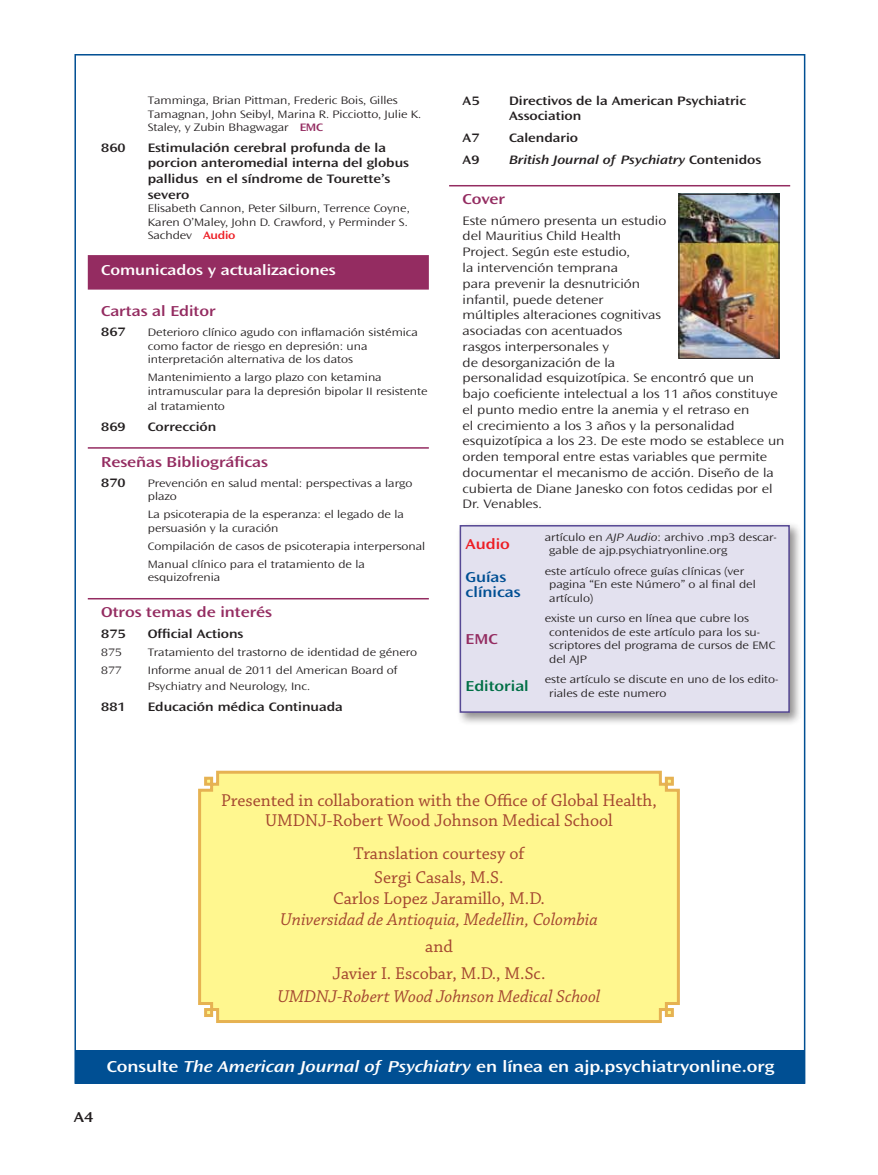
<style>
.page{position:relative;width:878px;height:1175px;background:#fff}
.page>*{position:absolute;margin:0;border:0;box-sizing:border-box;transform-origin:0 0}
.t1{font:18px/19.5px "Chaparral Pro";color:#a3452f;text-align:center}
.t2{font:italic 18px "Chaparral Pro";color:#a3452f}
.t3{font:16.5px "Ocean Sans MM 512 800";letter-spacing:.12em;color:#fff}
.t4{font:15px "Ocean Sans MM 512 800";letter-spacing:.12em;color:#942c61}
.t5{font:15px "Ocean Sans MM 512 800";letter-spacing:.12em;color:#fff}
.t6{font:15px/15px "Ocean Sans MM 512 800";letter-spacing:.12em;color:#004f93}
.t7{font:15px "Ocean Sans MM 512 800";letter-spacing:.1em;color:#006f45}
.t8{font:15px "Ocean Sans MM 512 800";letter-spacing:.135em;color:#ed1d24}
.t9{font:15px "Ocean Sans MM 512 800";color:#231f20}
.t10{font:12.75px/15.8px "Ocean Sans MM 310 800";letter-spacing:.095em;color:#231f20}
.t11{font:12.75px/15.8px "Ocean Sans MM 512 800";letter-spacing:.125em;color:#231f20}
.t12{font:12.75px "Ocean Sans MM It 512 800";letter-spacing:.1em;color:#231f20}
.t13{font:11.25px/13.5px "Ocean Sans MM 310 800";letter-spacing:.095em;color:#231f20}
.s1{font-family:"Ocean Sans MM 512 800";color:#942c61}
.s2{font-family:"Ocean Sans MM 512 800";color:#ed1d24}
.s3{font-family:"Ocean Sans MM 512 800"}
.s4{font-family:"Ocean Sans MM It 310 800"}
.s5{font-family:"Ocean Sans MM It 512 800"}
</style>
<div class="page">
<hr style="left:449px;top:185px;width:341px;height:1px;background:#942c61">
<div style="left:75px;top:1050px;width:729px;height:33px;background:#004f93"></div>
<div style="left:88px;top:255px;width:341px;height:34px;background:#942c61"></div>
<hr style="left:88px;top:447px;width:341px;height:1px;background:#942c61">
<hr style="left:88px;top:598px;width:341px;height:1px;background:#942c61">
<div style="left:456px;top:521px;width:346px;height:204px;background:#231f20;opacity:.5"></div>
<div style="left:460px;top:526px;width:329px;height:186px;background:#e3e1ef"></div>
<div style="left:459px;top:525px;width:330px;height:187px;border:2px solid #564894"></div>
<div style="left:198px;top:770px;width:482px;height:253px;background:#fff78f"></div>
<img style="left:680px;top:196px;width:97px;height:161px">
<div style="left:678px;top:194px;width:101px;height:165px;border:1px solid #231f20"></div>
<p class="t13" style="left:148px;top:94px;width:275px">Tamminga, Brian Pittman, Frederic Bois, Gilles<br>Tamagnan, John Seibyl, Marina R. Picciotto, Julie K.<br>Staley, y Zubin Bhagwagar <span class="s1">EMC</span></p>
<p class="t11" style="left:101px;top:140px;width:24px">860</p>
<p class="t11" style="left:148px;top:140px;width:261px">Estimulación cerebral profunda de la porcion anteromedial interna del globus pallidus en el síndrome de Tourette’s severo</p>
<p class="t13" style="left:148px;top:202px;width:263px">Elisabeth Cannon, Peter Silburn, Terrence Coyne,<br>Karen O’Maley, John D. Crawford, y Perminder S.<br>Sachdev <span class="s2">Audio</span></p>
<h3 class="t5" style="left:101px;top:262px;width:234px">Comunicados y actualizaciones</h3>
<h3 class="t4" style="left:101px;top:303px;width:114px">Cartas al Editor</h3>
<p class="t11" style="left:101px;top:324px;width:24px">867</p>
<p class="t13" style="left:148px;top:326px;width:270px">Deterioro clínico agudo con inflamación sistémica como factor de riesgo en depresión: una interpretación alternativa de los datos</p>
<p class="t13" style="left:148px;top:371px;width:280px">Mantenimiento a largo plazo con ketamina intramuscular para la depresión bipolar II resistente</p>
<p class="t13" style="left:148px;top:400px;width:77px">al tratamiento</p>
<p class="t11" style="left:101px;top:419px;width:24px">869</p>
<p class="t11" style="left:148px;top:419px;width:68px">Corrección</p>
<h3 class="t4" style="left:101px;top:453px;width:167px">Reseñas Bibliográficas</h3>
<p class="t11" style="left:101px;top:475px;width:24px">870</p>
<p class="t13" style="left:148px;top:476px;width:265px">Prevención en salud mental: perspectivas a largo plazo</p>
<p class="t13" style="left:148px;top:508px;width:256px">La psicoterapia de la esperanza: el legado de la persuasión y la curación</p>
<p class="t13" style="left:148px;top:537px;width:279px;line-height:18px">Compilación de casos de psicoterapia interpersonal<br>Manual clínico para el tratamiento de la</p>
<p class="t13" style="left:148px;top:571px;width:73px">esquizofrenia</p>
<h3 class="t4" style="left:101px;top:604px;width:171px">Otros temas de interés</h3>
<p class="t11" style="left:101px;top:626px;width:24px">875</p>
<p class="t11" style="left:148px;top:626px;width:96px">Official Actions</p>
<p class="t13" style="left:101px;top:645px;width:21px">875</p>
<p class="t13" style="left:148px;top:645px;width:270px">Tratamiento del trastorno de identidad de género</p>
<p class="t13" style="left:101px;top:663px;width:21px">877</p>
<p class="t13" style="left:148px;top:662px;width:251px;line-height:15.8px">Informe anual de 2011 del American Board of<br>Psychiatry and Neurology, Inc.</p>
<p class="t11" style="left:101px;top:699px;width:24px">881</p>
<p class="t11" style="left:148px;top:699px;width:195px">Educación médica Continuada</p>
<p class="t11" style="left:462px;top:93px;width:17px">A5</p>
<p class="t11" style="left:509px;top:93px;width:237px">Directivos de la American Psychiatric<br>Association</p>
<p class="t11" style="left:462px;top:130px;width:17px">A7</p>
<p class="t11" style="left:509px;top:130px;width:69px">Calendario</p>
<p class="t11" style="left:462px;top:152px;width:17px">A9</p>
<p class="t12" style="left:509px;top:153px;width:252px">British Journal of Psychiatry <span class="s3">Contenidos</span></p>
<h3 class="t4" style="left:462px;top:191px;width:43px">Cover</h3>
<p class="t10" style="left:462px;top:213px;width:322px">Este número presenta un estudio<br>del Mauritius Child Health<br>Project. Según este estudio,<br>la intervención temprana<br>para prevenir la desnutrición<br>infantil, puede detener<br>múltiples alteraciones cognitivas<br>asociadas con acentuados<br>rasgos interpersonales y<br>de desorganización de la<br>personalidad esquizotípica. Se encontró que un<br>bajo coeficiente intelectual a los 11 años constituye el punto medio entre la anemia y el retraso en<br>el crecimiento a los 3 años y la personalidad esquizotípica a los 23. De este modo se establece un orden temporal entre estas variables que permite documentar el mecanismo de acción. Diseño de la cubierta de Diane Janesko con fotos cedidas por el Dr. Venables.</p>
<h3 class="t8" style="left:465px;top:536px;width:44px">Audio</h3>
<p class="t13" style="left:549px;top:530px;width:229px;text-indent:-4px">artículo en <span class="s4">AJP Audio</span>: archivo .mp3 descar&shy;gable de ajp.psychiatryonline.org</p>
<h3 class="t6" style="left:465px;top:570px;width:55px">Guías clínicas</h3>
<p class="t13" style="left:549px;top:564px;width:208px;text-indent:-4px">este artículo ofrece guías clínicas (ver pagina “En este Número” o al final del artículo)</p>
<h3 class="t4" style="left:465px;top:631px;width:31px">EMC</h3>
<p class="t13" style="left:549px;top:612px;width:226px;text-indent:-4px">existe un curso en línea que cubre los contenidos de este artículo para los su&shy;scriptores del programa de cursos de EMC del AJP</p>
<h3 class="t7" style="left:465px;top:678px;width:64px">Editorial</h3>
<p class="t13" style="left:549px;top:673px;width:231px;text-indent:-4px">este artículo se discute en uno de los edito&shy;riales de este numero</p>
<h1 class="t1" style="left:221px;top:791px;width:437px">Presented in collaboration with the Office of Global Health,<br>UMDNJ-Robert Wood Johnson Medical School</h1>
<h1 class="t1" style="left:353px;top:842px;width:172px;line-height:24px">Translation courtesy of<br>Sergi Casals, M.S.</h1>
<h1 class="t1" style="left:333px;top:889px;width:213px">Carlos Lopez Jaramillo, M.D.</h1>
<h1 class="t2" style="left:280px;top:909px;width:319px">Universidad de Antioquia, Medellin, Colombia</h1>
<h1 class="t1" style="left:332px;top:933px;width:214px;line-height:27px">and<br>Javier I. Escobar, M.D., M.Sc.</h1>
<h1 class="t2" style="left:277px;top:985px;width:324px">UMDNJ-Robert Wood Johnson Medical School</h1>
<h2 class="t3" style="left:107px;top:1057px;width:666px">Consulte <span class="s5">The American Journal of Psychiatry</span> en línea en ajp.psychiatryonline.org</h2>
<h3 class="t9" style="left:74px;top:1108px;width:19px">A4</h3>
</div>
